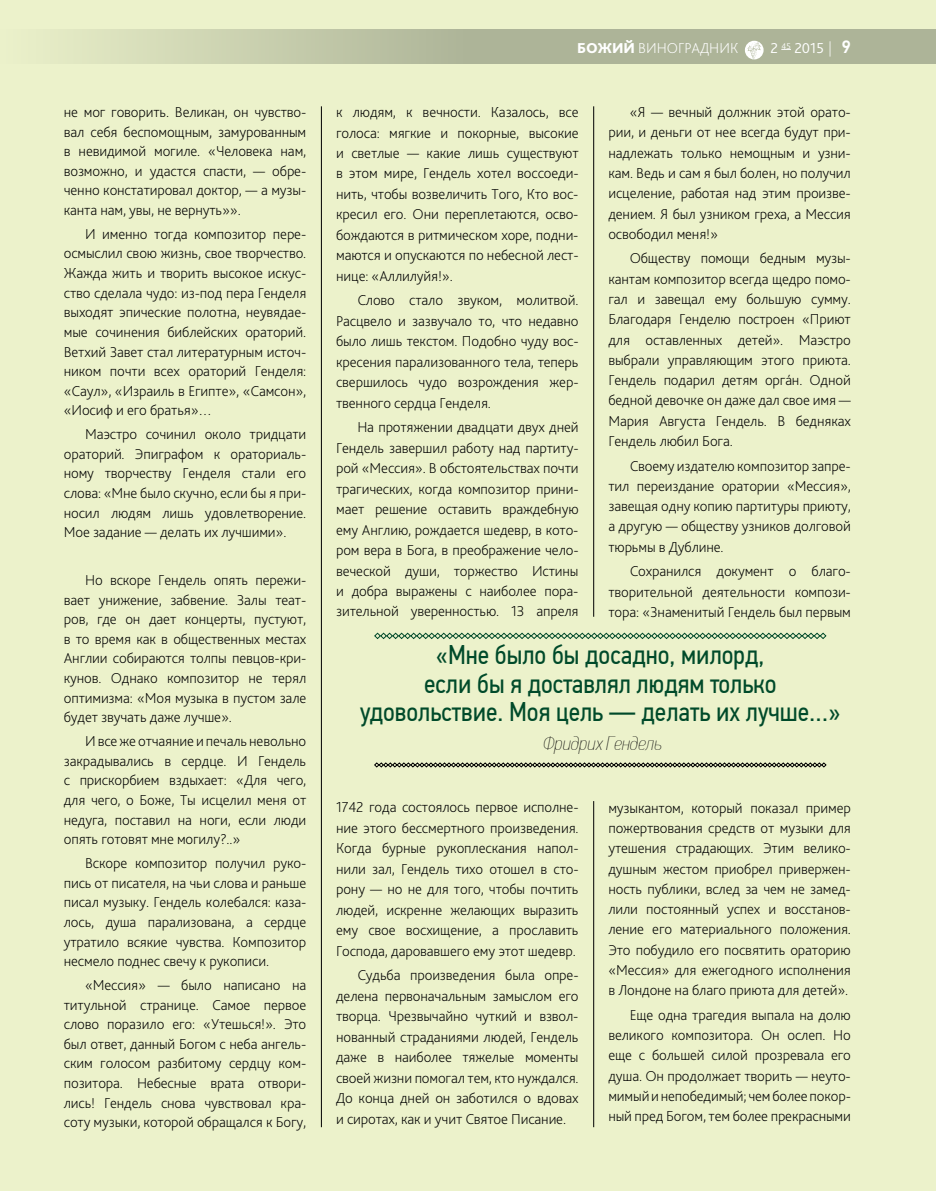
<style>
.page{position:relative;width:936px;height:1191px;background:#fff}
.page>*{position:absolute;margin:0;border:0;box-sizing:border-box;transform-origin:0 0}
.t1{font:27px/28.5px "PF Din Text Cond Pro";color:#004a2a;text-align:center}
.t2{font:italic 19.5px "PF Din Text Cond Pro X Thin";color:#000}
.t3{font:200 15px/19.6px "Bliss Pro";letter-spacing:-.01em;color:#000;text-align:justify}
.t4{font:200 15px "Bliss Pro";color:#fff}
.t5{font:300 15px "Bliss Pro";color:#fff}
.s1{font-weight:800}
.s2{font-weight:200}
.s3{font-family:"PF Din Text Pro";font-weight:500;font-size:18px}
</style>
<div class="page">
<div style="left:0;top:0;width:935px;height:1191px;background:#ecf2cb"></div>
<hr style="left:321px;top:106px;width:1px;height:1021px;background:#000">
<hr style="left:593px;top:106px;width:1px;height:511px;background:#000">
<hr style="left:593px;top:801px;width:1px;height:326px;background:#000">
<svg style="left:374px;top:632px;width:452px;height:7px"></svg>
<svg style="left:374px;top:762px;width:452px;height:5px"></svg>
<svg style="left:73px;top:30px;width:862px;height:34px;background:#b9bfa1"></svg>
<svg style="left:744px;top:41px;width:19px;height:18px"></svg>
<p class="t3" style="left:64px;top:102px;width:244px">не мог говорить. Великан, он чувство&shy;вал себя беспомощным, замурованным в невидимой могиле. «Человека нам, возможно, и удастся спасти, — обре&shy;ченно констатировал доктор, — а музы&shy;канта нам, увы, не вернуть»».</p>
<p class="t3" style="left:64px;top:224px;width:244px;text-indent:21px">И именно тогда композитор пере&shy;осмыслил свою жизнь, свое творчество.<br>Жажда жить и творить высокое искус&shy;ство сделала чудо: из-под пера Генделя выходят эпические полотна, неувядае&shy;мые сочинения библейских ораторий.<br>Ветхий Завет стал литературным источ&shy;ником почти всех ораторий Генделя: «Саул», «Израиль в Египте», «Самсон», «Иосиф и его братья»…</p>
<p class="t3" style="left:64px;top:424px;width:244px;text-indent:21px">Маэстро сочинил около тридцати ораторий. Эпиграфом к ораториаль&shy;ному творчеству Генделя стали его слова: «Мне было скучно, если бы я при&shy;носил людям лишь удовлетворение.<br>Мое задание — делать их лучшими».</p>
<p class="t3" style="left:64px;top:570px;width:244px;text-indent:21px">Но вскоре Гендель опять пережи&shy;вает унижение, забвение. Залы теат&shy;ров, где он дает концерты, пустуют, в то время как в общественных местах Англии собираются толпы певцов-кри&shy;кунов. Однако композитор не терял оптимизма: «Моя музыка в пустом зале будет звучать даже лучше».</p>
<p class="t3" style="left:64px;top:731px;width:244px;text-indent:21px">И все же отчаяние и печаль невольно закрадывались в сердце. И Гендель с прискорбием вздыхает: «Для чего, для чего, о Боже, Ты исцелил меня от недуга, поставил на ноги, если люди опять готовят мне могилу?..»</p>
<p class="t3" style="left:64px;top:853px;width:244px;text-indent:21px">Вскоре композитор получил руко&shy;пись от писателя, на чьи слова и раньше писал музыку. Гендель колебался: каза&shy;лось, душа парализована, а сердце утратило всякие чувства. Композитор несмело поднес свечу к рукописи.</p>
<p class="t3" style="left:64px;top:974px;width:244px;text-indent:21px">«Мессия» — было написано на титульной странице. Самое первое слово поразило его: «Утешься!». Это был ответ, данный Богом с неба ангель&shy;ским голосом разбитому сердцу ком&shy;позитора. Небесные врата отвори&shy;лись! Гендель снова чувствовал кра&shy;соту музыки, которой обращался к Богу,</p>
<p class="t4" style="left:577px;top:39px;width:162px"><span class="s1">БОЖИЙ</span> ВИНОГРАДНИК</p>
<p class="t5" style="left:770px;top:39px;width:82px">2 <sup>45</sup> 2015 <span class="s2">|</span> <span class="s3">9</span></p>
<p class="t3" style="left:336px;top:102px;width:244px;line-height:20.4px">к людям, к вечности. Казалось, все голоса: мягкие и покорные, высокие и светлые — какие лишь существуют в этом мире, Гендель хотел воссоеди&shy;нить, чтобы возвеличить Того, Кто вос&shy;кресил его. Они переплетаются, осво&shy;бождаются в ритмическом хоре, подни&shy;маются и опускаются по небесной лест&shy;нице: «Аллилуйя!».</p>
<p class="t3" style="left:336px;top:290px;width:244px;line-height:20.4px;text-indent:21px">Слово стало звуком, молитвой.<br>Расцвело и зазвучало то, что недавно было лишь текстом. Подобно чуду вос&shy;кресения парализованного тела, теперь свершилось чудо возрождения жер&shy;твенного сердца Генделя.</p>
<p class="t3" style="left:336px;top:417px;width:244px;line-height:20.4px;text-indent:21px">На протяжении двадцати двух дней Гендель завершил работу над партиту&shy;рой «Мессия». В обстоятельствах почти трагических, когда композитор прини&shy;мает решение оставить враждебную ему Англию, рождается шедевр, в кото&shy;ром вера в Бога, в преображение чело&shy;веческой души, торжество Истины и добра выражены с наиболее пора&shy;зительной уверенностью. 13 апреля</p>
<p class="t3" style="left:608px;top:102px;width:244px;line-height:20.2px;text-indent:21px">«Я — вечный должник этой орато&shy;рии, и деньги от нее всегда будут при&shy;надлежать только немощным и узни&shy;кам. Ведь и сам я был болен, но получил исцеление, работая над этим произве&shy;дением. Я был узником греха, а Мессия освободил меня!»</p>
<p class="t3" style="left:608px;top:248px;width:244px;line-height:20.2px;text-indent:21px">Обществу помощи бедным музы&shy;кантам композитор всегда щедро помо&shy;гал и завещал ему большую сумму.<br>Благодаря Генделю построен «Приют для оставленных детей». Маэстро выбрали управляющим этого приюта.<br>Гендель подарил детям оргáн. Одной бедной девочке он даже дал свое имя — Мария Августа Гендель. В бедняках Гендель любил Бога.</p>
<p class="t3" style="left:608px;top:455px;width:244px;line-height:20.2px;text-indent:21px">Своему издателю композитор запре&shy;тил переиздание оратории «Мессия», завещая одну копию партитуры приюту, а другую — обществу узников долговой тюрьмы в Дублине.</p>
<p class="t3" style="left:608px;top:561px;width:244px;line-height:20.2px;text-indent:21px">Сохранился документ о благо&shy;творительной деятельности компози&shy;тора: «Знаменитый Гендель был первым</p>
<h1 class="t1" style="left:360px;top:641px;width:481px">«Мне было бы досадно, милорд,<br>если бы я доставлял людям только удовольствие. Моя цель — делать их лучше…»</h1>
<h2 class="t2" style="left:543px;top:732px;width:120px">Фридрих Гендель</h2>
<p class="t3" style="left:336px;top:797px;width:244px;line-height:20.4px">1742 года состоялось первое исполне&shy;ние этого бессмертного произведения.<br>Когда бурные рукоплескания напол&shy;нили зал, Гендель тихо отошел в сто&shy;рону — но не для того, чтобы почтить людей, искренне желающих выразить ему свое восхищение, а прославить Господа, даровавшего ему этот шедевр.</p>
<p class="t3" style="left:336px;top:964px;width:244px;line-height:20.4px;text-indent:21px">Судьба произведения была опре&shy;делена первоначальным замыслом его творца. Чрезвычайно чуткий и взвол&shy;нованный страданиями людей, Гендель даже в наиболее тяжелые моменты своей жизни помогал тем, кто нуждался.<br>До конца дней он заботился о вдовах и сиротах, как и учит Святое Писание.</p>
<p class="t3" style="left:608px;top:797px;width:244px;line-height:20.2px">музыкантом, который показал пример пожертвования средств от музыки для утешения страдающих. Этим велико&shy;душным жестом приобрел привержен&shy;ность публики, вслед за чем не замед&shy;лили постоянный успех и восстанов&shy;ление его материального положения.<br>Это побудило его посвятить ораторию «Мессия» для ежегодного исполнения в Лондоне на благо приюта для детей».</p>
<p class="t3" style="left:608px;top:1004px;width:244px;line-height:20.2px;text-indent:21px">Еще одна трагедия выпала на долю великого композитора. Он ослеп. Но еще с большей силой прозревала его душа. Он продолжает творить — неуто&shy;мимый инепобедимый; чем более покор&shy;ный пред Богом, тем более прекрасными</p>
</div>
